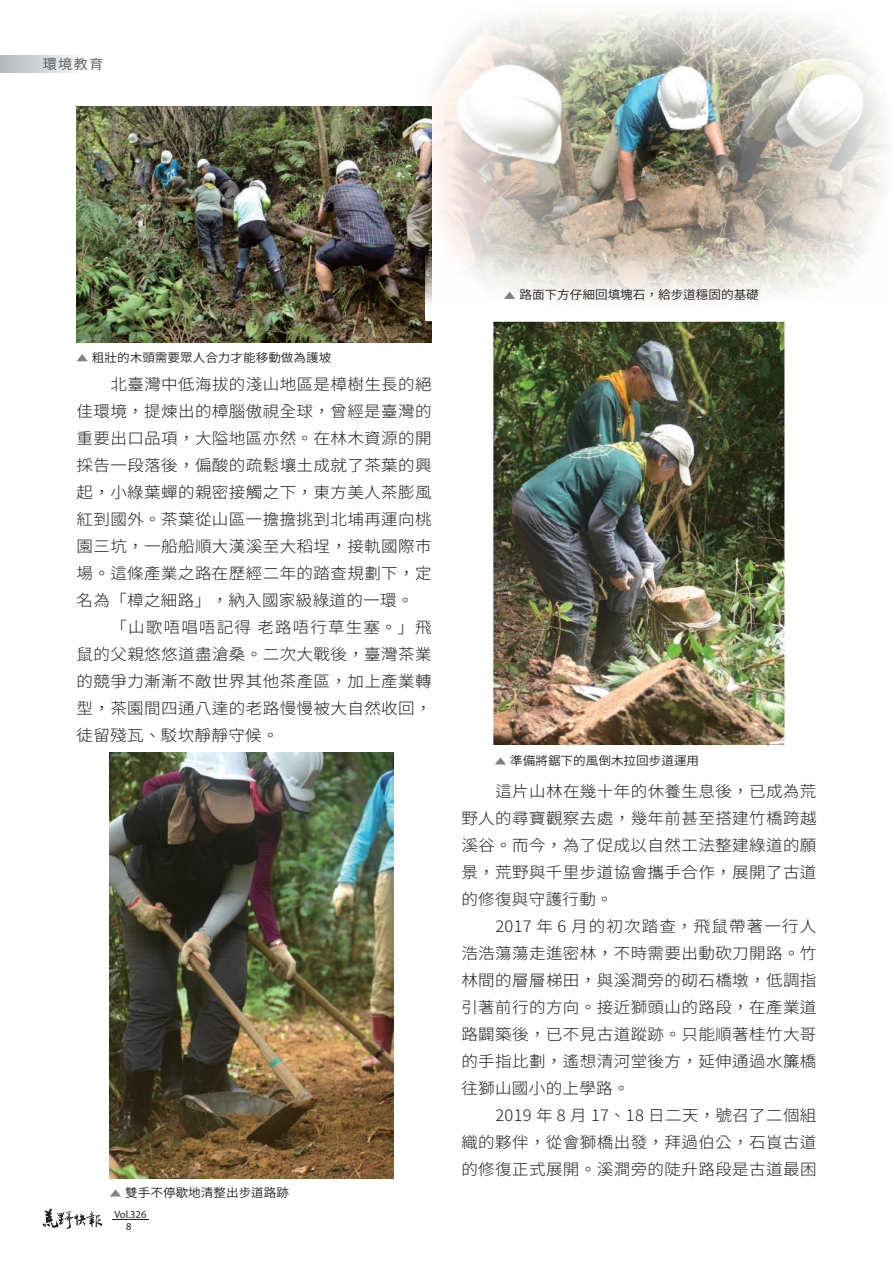
<style>
.page{position:relative;width:893px;height:1263px;background:#fff}
.page>*{position:absolute;margin:0;border:0;box-sizing:border-box;transform-origin:0 0}
.t1{font:15.75px/27px "Gen Yo Gothic TW Light TTF";letter-spacing:.025em;color:#231f20;text-align:justify;scale:1.05 1}
.t2{font:13.5px "Gen Yo Gothic TW Normal TTF";color:#57585a;scale:1.05 1}
.t3{font:12px "Gen Yo Gothic TW Normal TTF";color:#231f20;scale:1.05 1}
.t4{font:10.5px/12.3px "Myriad Pro";color:#231f20;text-align:center}
</style>
<div class="page">
<div style="left:0;top:55px;width:85px;height:17px;background:linear-gradient(to right,#b3b4b8,#fbfbfc)"></div>
<svg style="left:43px;top:1208px;width:59px;height:21px"></svg>
<hr style="left:112px;top:1219px;width:36px;height:1px;background:#231f20">
<img style="left:432px;top:11px;width:454px;height:244px">
<img style="left:77px;top:106px;width:355px;height:236px">
<img style="left:110px;top:752px;width:284px;height:426px">
<svg style="left:425px;top:255px;width:433px;height:66px"></svg>
<img style="left:486px;top:314px;width:306px;height:431px">
<svg style="left:77px;top:354px;width:11px;height:7px"></svg>
<svg style="left:504px;top:292px;width:11px;height:7px"></svg>
<svg style="left:495px;top:757px;width:11px;height:7px"></svg>
<svg style="left:110px;top:1189px;width:11px;height:7px"></svg>
<p class="t2" style="left:43px;top:56px;width:60px">環境教育</p>
<p class="t3" style="left:92px;top:351px;width:229px">粗壯的木頭需要眾人合力才能移動做為護坡</p>
<p class="t1" style="left:77px;top:371px;width:340px;text-indent:34px">北臺灣中低海拔的淺山地區是樟樹生長的絕佳環境，提煉出的樟腦傲視全球，曾經是臺灣的重要出口品項，大隘地區亦然。在林木資源的開採告一段落後，偏酸的疏鬆壤土成就了茶葉的興起，小綠葉蟬的親密接觸之下，東方美人茶膨風紅到國外。茶葉從山區一擔擔挑到北埔再運向桃園三坑，一船船順大漢溪至大稻埕，接軌國際市場。這條產業之路在歷經二年的踏查規劃下，定名為「樟之細路」，納入國家級綠道的一環。</p>
<p class="t1" style="left:77px;top:614px;width:340px;text-indent:34px">「山歌唔唱唔記得 老路唔行草生塞。」飛鼠的父親悠悠道盡滄桑。二次大戰後，臺灣茶業的競爭力漸漸不敵世界其他茶產區，加上產業轉型，茶園間四通八達的老路慢慢被大自然收回，徒留殘瓦、駁坎靜靜守候。</p>
<p class="t3" style="left:125px;top:1186px;width:157px">雙手不停歇地清整出步道路跡</p>
<p class="t4" style="left:114px;top:1208px;width:33px">Vol.326<br>8</p>
<p class="t3" style="left:519px;top:288px;width:230px">路面下方仔細回填塊石，給步道穩固的基礎</p>
<p class="t3" style="left:510px;top:754px;width:181px">準備將鋸下的風倒木拉回步道運用</p>
<p class="t1" style="left:461px;top:778px;width:340px;text-indent:34px">這片山林在幾十年的休養生息後，已成為荒野人的尋寶觀察去處，幾年前甚至搭建竹橋跨越溪谷。而今，為了促成以自然工法整建綠道的願景，荒野與千里步道協會攜手合作，展開了古道的修復與守護行動。</p>
<p class="t1" style="left:461px;top:913px;width:340px;text-indent:34px">2017 年 6 月的初次踏查，飛鼠帶著一行人浩浩蕩蕩走進密林，不時需要出動砍刀開路。竹林間的層層梯田，與溪澗旁的砌石橋墩，低調指引著前行的方向。接近獅頭山的路段，在產業道路闢築後，已不見古道蹤跡。只能順著桂竹大哥的手指比劃，遙想清河堂後方，延伸通過水簾橋往獅山國小的上學路。</p>
<p class="t1" style="left:461px;top:1102px;width:340px;text-indent:34px">2019 年 8 月 17、18 日二天，號召了二個組織的夥伴，從會獅橋出發，拜過伯公，石峎古道的修復正式展開。溪澗旁的陡升路段是古道最困</p>
</div>
